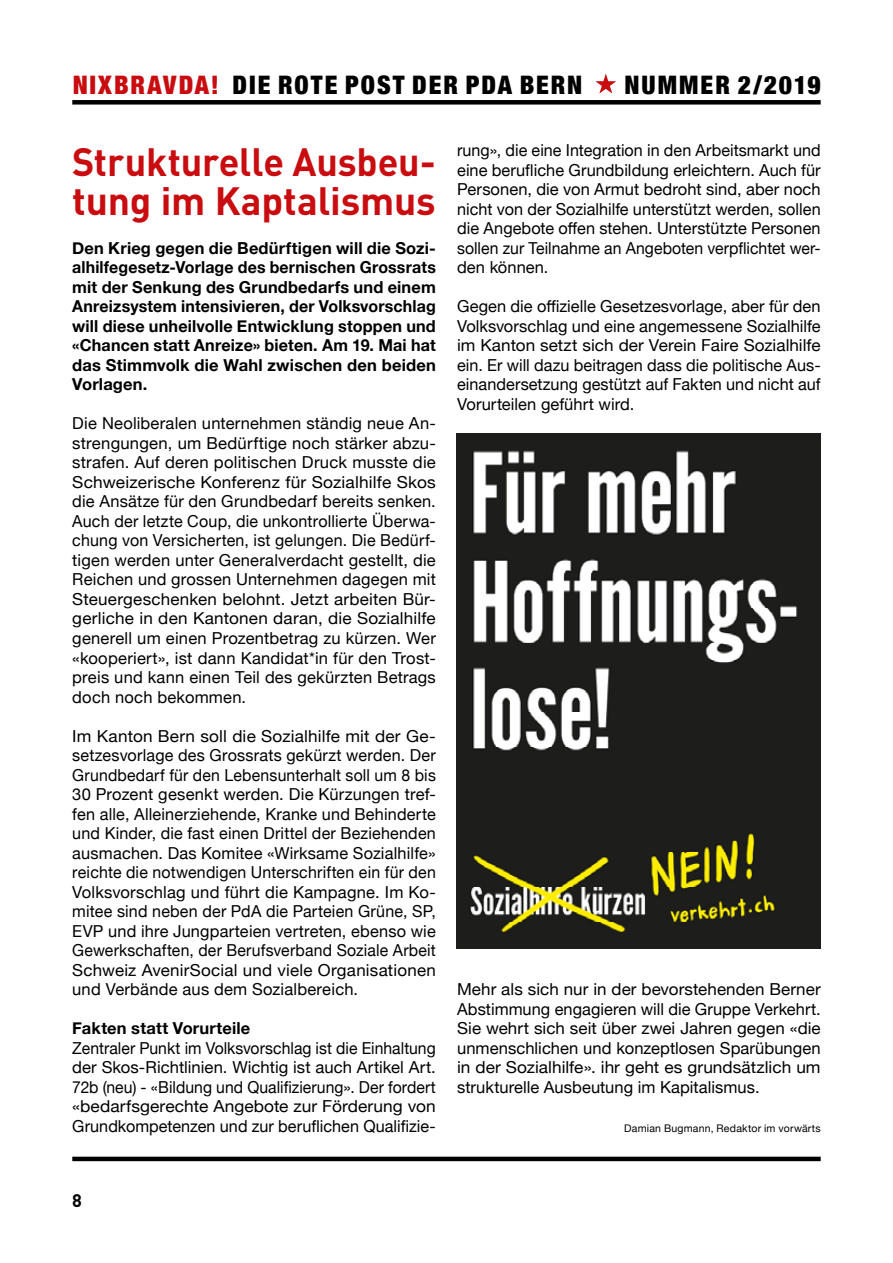
<style>
.page{position:relative;width:893px;height:1263px;background:#fff}
.page>*{position:absolute;margin:0;border:0;box-sizing:border-box;transform-origin:0 0}
.t1{font:700 39px/39px "DIN";letter-spacing:-.005em;color:#c90c0f}
.t2{font:900 condensed 25.5px "Helvetica Neue";letter-spacing:.08em;color:#000}
.t3{font:700 18px "DIN";color:#000}
.t4{font:16.5px/19.5px "Helvetica Neue";letter-spacing:.005em;color:#000;text-align:justify}
.t5{font:16.5px/19.5px "Helvetica Neue";letter-spacing:.005em;color:#000;text-align:justify;scale:1.04 1}
.t6{font:700 16.5px/19.5px "Helvetica Neue";letter-spacing:.01em;color:#000;text-align:justify}
.t7{font:16.5px/19.5px "Helvetica Neue";letter-spacing:.005em;color:#000;text-align:justify;scale:.95 1}
.t8{font:10.5px "Helvetica Neue";letter-spacing:.02em;color:#000}
.s1{color:#c90c0f}
</style>
<div class="page">
<div style="left:72px;top:100px;width:749px;height:5px;background:#000"></div>
<hr style="left:72px;top:1157px;width:749px;height:4px;background:#000">
<svg style="left:595px;top:74px;width:21px;height:20px"></svg>
<img style="left:456px;top:434px;width:365px;height:515px">
<h2 class="t2" style="left:72px;top:64px;width:512px"><span class="s1">NIXBRAVDA!</span> DIE ROTE POST DER PDA BERN</h2>
<h2 class="t2" style="left:624px;top:64px;width:198px">NUMMER 2/2019</h2>
<h1 class="t1" style="left:72px;top:141px;width:365px">Strukturelle Ausbeu&shy;tung im Kaptalismus</h1>
<p class="t6" style="left:72px;top:239px;width:365px">Den Krieg gegen die Bedürftigen will die Sozi&shy;alhilfegesetz-Vorlage des bernischen Grossrats mit der Senkung des Grundbedarfs und einem Anreizsystem intensivieren, der Volksvorschlag will diese unheilvolle Entwicklung stoppen und «Chancen statt Anreize» bieten. Am 19. Mai hat das Stimmvolk die Wahl zwischen den beiden Vorlagen.</p>
<p class="t4" style="left:72px;top:415px;width:365px">Die Neoliberalen unternehmen ständig neue An&shy;strengungen, um Bedürftige noch stärker abzu&shy;strafen. Auf deren politischen Druck musste die Schweizerische Konferenz für Sozialhilfe Skos die Ansätze für den Grundbedarf bereits senken.<br>Auch der letzte Coup, die unkontrollierte Überwa&shy;chung von Versicherten, ist gelungen. Die Bedürf&shy;tigen werden unter Generalverdacht gestellt, die Reichen und grossen Unternehmen dagegen mit Steuergeschenken belohnt. Jetzt arbeiten Bür&shy;gerliche in den Kantonen daran, die Sozialhilfe generell um einen Prozentbetrag zu kürzen. Wer «kooperiert», ist dann Kandidat*in für den Trost&shy;preis und kann einen Teil des gekürzten Betrags doch noch bekommen.</p>
<p class="t5" style="left:72px;top:727px;width:351px">Im Kanton Bern soll die Sozialhilfe mit der Ge&shy;setzesvorlage des Grossrats gekürzt werden. Der Grundbedarf für den Lebensunterhalt soll um 8 bis 30 Prozent gesenkt werden. Die Kürzungen tref&shy;fen alle, Alleinerziehende, Kranke und Behinderte und Kinder, die fast einen Drittel der Beziehenden ausmachen. Das Komitee «Wirksame Sozialhilfe» reichte die notwendigen Unterschriften ein für den Volksvorschlag und führt die Kampagne. Im Ko&shy;mitee sind neben der PdA die Parteien Grüne, SP, EVP und ihre Jungparteien vertreten, ebenso wie Gewerkschaften, der Berufsverband Soziale Arbeit Schweiz AvenirSocial und viele Organisationen und Verbände aus dem Sozialbereich.</p>
<p class="t6" style="left:72px;top:1019px;width:180px">Fakten statt Vorurteile</p>
<p class="t7" style="left:72px;top:1039px;width:384px">Zentraler Punkt im Volksvorschlag ist die Einhaltung der Skos-Richtlinien. Wichtig ist auch Artikel Art.<br>72b (neu) - «Bildung und Qualifizierung». Der fordert «bedarfsgerechte Angebote zur Förderung von Grundkompetenzen und zur beruflichen Qualifizie-</p>
<p class="t4" style="left:457px;top:142px;width:365px">rung», die eine Integration in den Arbeitsmarkt und eine berufliche Grundbildung erleichtern. Auch für Personen, die von Armut bedroht sind, aber noch nicht von der Sozialhilfe unterstützt werden, sollen die Angebote offen stehen. Unterstützte Personen sollen zur Teilnahme an Angeboten verpflichtet wer&shy;den können.</p>
<p class="t4" style="left:457px;top:298px;width:365px">Gegen die offizielle Gesetzesvorlage, aber für den Volksvorschlag und eine angemessene Sozialhilfe im Kanton setzt sich der Verein Faire Sozialhilfe ein. Er will dazu beitragen dass die politische Aus&shy;einandersetzung gestützt auf Fakten und nicht auf Vorurteilen geführt wird.</p>
<p class="t4" style="left:457px;top:980px;width:365px">Mehr als sich nur in der bevorstehenden Berner Abstimmung engagieren will die Gruppe Verkehrt.<br>Sie wehrt sich seit über zwei Jahren gegen «die unmenschlichen und konzeptlosen Sparübungen in der Sozialhilfe». ihr geht es grundsätzlich um strukturelle Ausbeutung im Kapitalismus.</p>
<p class="t8" style="left:624px;top:1120px;width:198px">Damian Bugmann, Redaktor im vorwärts</p>
<p class="t3" style="left:72px;top:1188px;width:11px">8</p>
</div>
